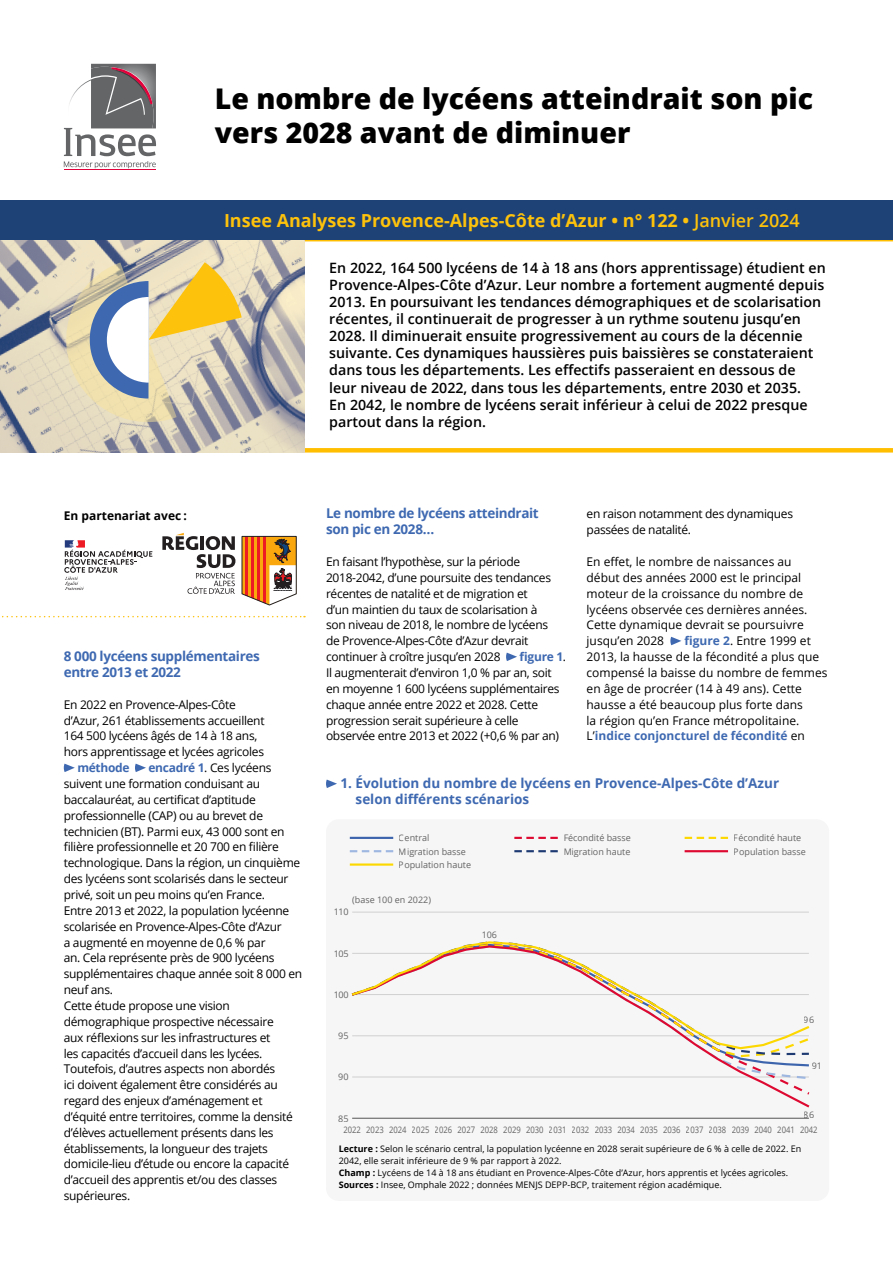
<style>
.page{position:relative;width:893px;height:1263px;background:#fff}
.page>*{position:absolute;margin:0;border:0;box-sizing:border-box;transform-origin:0 0}
.t1{font:800 28.5px/34.2px "Open Sans";color:#000}
.t2{font:700 18px "Open Sans";color:#fdc20b}
.t3{font:600 14.25px/17.1px "Open Sans";color:#000}
.t4{font:700 13.5px/15.9px "Open Sans";letter-spacing:-.025em;color:#3e69b1}
.t5{font:700 13.5px/16.2px "Open Sans";color:#3e69b1}
.t6{font:12px/15.9px "Open Sans";letter-spacing:-.025em;color:#000}
.t7{font:12px/15.9px "Open Sans";color:#000}
.t8{font:700 12px "Open Sans";color:#000}
.t9{font:700 12px "Open Sans";letter-spacing:-.025em;color:#3e69b1}
.t10{font:9px/12px "Open Sans";color:#000}
.t11{font:9px "Open Sans";color:#646363}
.t12{font:9px "Open Sans";color:#646363;scale:.85 1}
.s1{font-weight:600}
.s2{font-weight:700;color:#3e69b1}
.s3{font-weight:700}
</style>
<div class="page">
<hr style="left:64px;top:170px;width:92px;height:1px;background:#e2023b">
<svg style="left:64px;top:64px;width:92px;height:104px"></svg>
<svg style="left:2px;top:616px;width:303px;height:1px"></svg>
<svg style="left:64px;top:540px;width:88px;height:50px"></svg>
<svg style="left:242px;top:536px;width:55px;height:69px"></svg>
<svg style="left:162px;top:533px;width:73px;height:61px"></svg>
<svg style="left:299px;top:240px;width:594px;height:213px"></svg>
<img style="left:0;top:240px;width:305px;height:212px">
<div style="left:0;top:200px;width:893px;height:40px;background:#1e4176"></div>
<svg style="left:66px;top:262px;width:176px;height:160px;background:#d1c8a8"></svg>
<svg style="left:63px;top:764px;width:12px;height:8px"></svg>
<svg style="left:135px;top:764px;width:11px;height:8px"></svg>
<div style="left:326px;top:819px;width:503px;height:382px;background:#f6f6f6;border-radius:13px"></div>
<hr style="left:352px;top:912px;width:457px;height:1px;background:#d0d0d0">
<svg style="left:352px;top:1050px;width:458px;height:58px"></svg>
<svg style="left:351px;top:941px;width:459px;height:109px"></svg>
<hr style="left:350px;top:837px;width:43px;height:2px;background:#3b64ad">
<svg style="left:514px;top:837px;width:44px;height:2px"></svg>
<svg style="left:685px;top:837px;width:43px;height:2px"></svg>
<svg style="left:350px;top:850px;width:43px;height:2px"></svg>
<svg style="left:514px;top:850px;width:44px;height:2px"></svg>
<hr style="left:685px;top:850px;width:43px;height:2px;background:#de0930">
<hr style="left:350px;top:863px;width:43px;height:3px;background:#fdd700">
<hr style="left:352px;top:1118px;width:457px;height:1px;background:#646363">
<svg style="left:326px;top:779px;width:11px;height:9px"></svg>
<svg style="left:506px;top:653px;width:11px;height:8px"></svg>
<svg style="left:670px;top:637px;width:11px;height:8px"></svg>
<h1 class="t1" style="left:215px;top:80px;width:600px">Le nombre de lycéens atteindrait son pic vers 2028 avant de diminuer</h1>
<h2 class="t2" style="left:224px;top:208px;width:577px">Insee Analyses Provence-Alpes-Côte d’Azur • n° 122 • <span class="s1">Janvier</span> <span class="s1">202</span><span class="s1">4</span></h2>
<p class="t3" style="left:329px;top:259px;width:498px">En 2022, 164 500 lycéens de 14 à 18 ans (hors apprentissage) étudient en Provence-Alpes-Côte d’Azur. Leur nombre a fortement augmenté depuis 2013. En poursuivant les tendances démographiques et de scolarisation récentes, il continuerait de progresser à un rythme soutenu jusqu’en 2028. Il diminuerait ensuite progressivement au cours de la décennie suivante. Ces dynamiques haussières puis baissières se constateraient dans tous les départements. Les effectifs passeraient en dessous de leur niveau de 2022, dans tous les départements, entre 2030 et 2035.<br>En 2042, le nombre de lycéens serait inférieur à celui de 2022 presque partout dans la région.</p>
<p class="t8" style="left:64px;top:507px;width:125px">En partenariat avec :</p>
<p class="t4" style="left:64px;top:648px;width:198px">8 000 lycéens supplémentaires entre 2013 et 2022</p>
<p class="t6" style="left:64px;top:696px;width:202px">En 2022 en Provence-Alpes-Côte d’Azur, 261 établissements accueillent 164 500 lycéens âgés de 14 à 18 ans, hors apprentissage et lycées agricoles</p>
<p class="t9" style="left:77px;top:759px;width:54px">méthode</p>
<p class="t6" style="left:64px;top:759px;width:240px;text-indent:85px"><span class="s2">encadré 1</span>. Ces lycéens suivent une formation conduisant au baccalauréat, au certificat d’aptitude professionnelle (CAP) ou au brevet de technicien (BT). Parmi eux, 43 000 sont en filière professionnelle et 20 700 en filière technologique. Dans la région, un cinquième des lycéens sont scolarisés dans le secteur privé, soit un peu moins qu’en France.<br>Entre 2013 et 2022, la population lycéenne scolarisée en Provence-Alpes-Côte d’Azur<br>a augmenté en moyenne de 0,6 % par<br>an. Cela représente près de 900 lycéens supplémentaires chaque année soit 8 000 en neuf ans.<br>Cette étude propose une vision démographique prospective nécessaire<br>aux réflexions sur les infrastructures et<br>les capacités d’accueil dans les lycées.<br>Toutefois, d’autres aspects non abordés<br>ici doivent également être considérés au regard des enjeux d’aménagement et d’équité entre territoires, comme la densité d’élèves actuellement présents dans les établissements, la longueur des trajets domicile-lieu d’étude ou encore la capacité d’accueil des apprentis et/ou des classes supérieures.</p>
<p class="t4" style="left:326px;top:505px;width:214px">Le nombre de lycéens atteindrait son pic en 2028…</p>
<p class="t6" style="left:326px;top:553px;width:227px">En faisant l’hypothèse, sur la période 2018-2042, d’une poursuite des tendances récentes de natalité et de migration et d’un maintien du taux de scolarisation à son niveau de 2018, le nombre de lycéens de Provence-Alpes-Côte d’Azur devrait continuer à croître jusqu’en 2028</p>
<p class="t6" style="left:326px;top:648px;width:242px;text-indent:194px"><span class="s2">figure 1</span>.<br>Il augmenterait d’environ 1,0 % par an, soit en moyenne 1 600 lycéens supplémentaires chaque année entre 2022 et 2028. Cette progression serait supérieure à celle observée entre 2013 et 2022 (+0,6 % par an)</p>
<p class="t6" style="left:587px;top:506px;width:208px">en raison notamment des dynamiques passées de natalité.</p>
<p class="t7" style="left:587px;top:553px;width:222px">En effet, le nombre de naissances au début des années 2000 est le principal moteur de la croissance du nombre de lycéens observée ces dernières années.<br>Cette dynamique devrait se poursuivre jusqu’en 2028</p>
<p class="t7" style="left:587px;top:633px;width:242px;text-indent:98px"><span class="s2">figure 2</span>. Entre 1999 et 2013, la hausse de la fécondité a plus que compensé la baisse du nombre de femmes en âge de procréer (14 à 49 ans). Cette hausse a été beaucoup plus forte dans<br>la région qu’en France métropolitaine.<br>L’<span class="s2">indice conjoncturel de fécondité</span> en</p>
<p class="t5" style="left:356px;top:775px;width:425px;text-indent:-15px">1. Évolution du nombre de lycéens en Provence-Alpes-Côte d’Azur selon différents scénarios</p>
<p class="t11" style="left:399px;top:832px;width:32px">Central</p>
<p class="t11" style="left:563px;top:832px;width:69px">Fécondité basse</p>
<p class="t11" style="left:734px;top:832px;width:69px">Fécondité haute</p>
<p class="t11" style="left:399px;top:845px;width:68px">Migration basse</p>
<p class="t11" style="left:563px;top:845px;width:69px">Migration haute</p>
<p class="t11" style="left:734px;top:845px;width:74px">Population basse</p>
<p class="t11" style="left:399px;top:858px;width:74px">Population haute</p>
<p class="t11" style="left:352px;top:894px;width:80px">(base 100 en 2022)</p>
<p class="t11" style="left:333px;top:906px;width:17px">110</p>
<p class="t11" style="left:333px;top:947px;width:17px">105</p>
<p class="t11" style="left:333px;top:988px;width:17px">100</p>
<p class="t11" style="left:338px;top:1030px;width:12px">95</p>
<p class="t11" style="left:338px;top:1071px;width:12px">90</p>
<p class="t11" style="left:338px;top:1112px;width:12px">85</p>
<p class="t11" style="left:482px;top:928px;width:17px">106</p>
<p class="t11" style="left:804px;top:1013px;width:12px">96</p>
<p class="t11" style="left:812px;top:1059px;width:12px">91</p>
<p class="t11" style="left:804px;top:1108px;width:12px">86</p>
<p class="t12" style="left:343px;top:1124px;width:559px">2022 2023 2024 2025 2026 2027 2028 2029 2030 2031 2032 2033 2034 2035 2036 2037 2038 2039 2040 2041 2042</p>
<p class="t10" style="left:339px;top:1142px;width:464px"><span class="s3">Lecture :</span> Selon le scénario central, la population lycéenne en 2028 serait supérieure de 6 % à celle de 2022. En 2042, elle serait inférieure de 9 % par rapport à 2022.<br><span class="s3">Champ :</span> Lycéens de 14 à 18 ans étudiant en Provence-Alpes-Côte d’Azur, hors apprentis et lycées agricoles.<br><span class="s3">Sources :</span> Insee, Omphale 2022 ; données MENJS DEPP-BCP, traitement région académique.</p>
</div>
